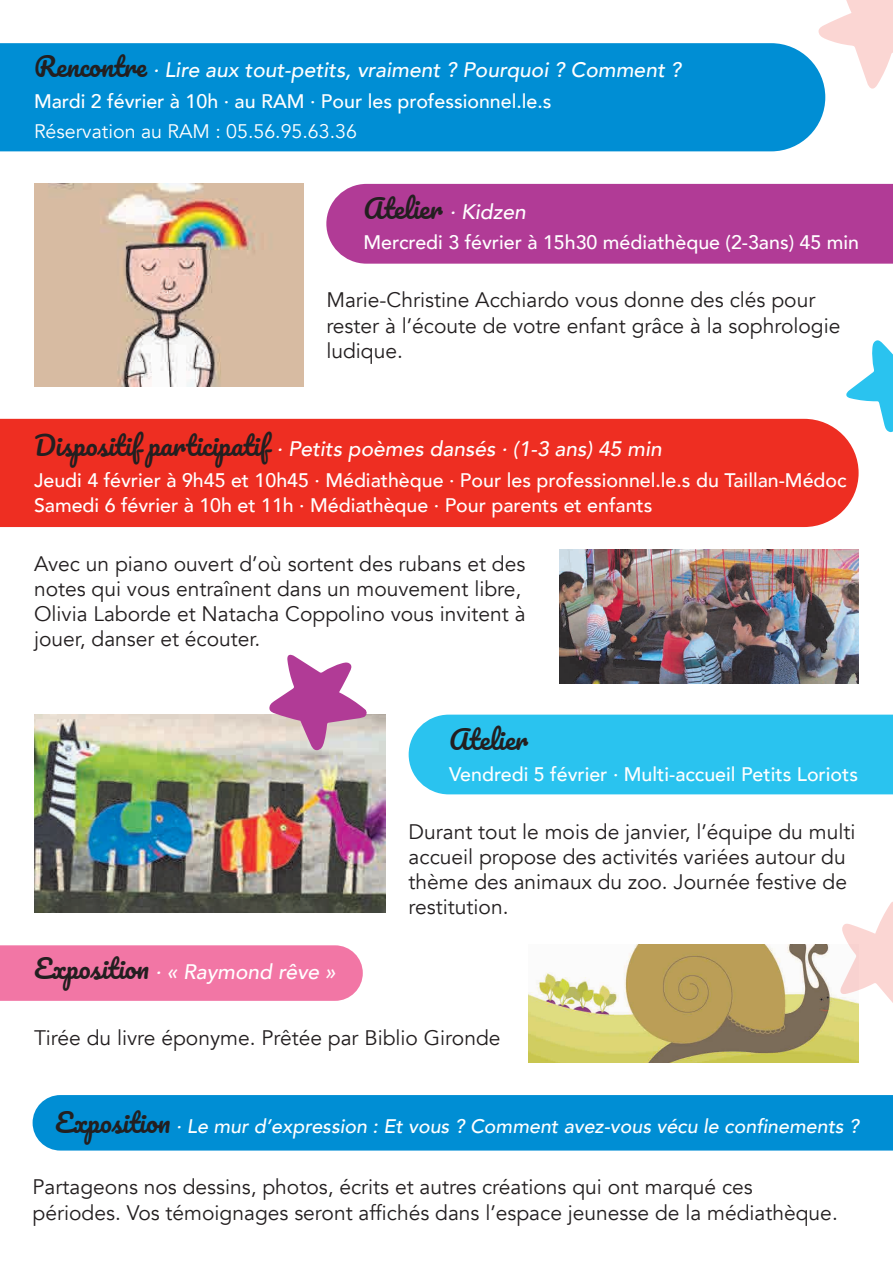
<style>
.page{position:relative;width:893px;height:1263px;background:#fff}
.page>*{position:absolute;margin:0;border:0;box-sizing:border-box;transform-origin:0 0}
.t1{font:26.1px "Pacifico";color:#231f20}
.t2{font:21px/25.2px "Avenir";color:#231f20}
.t3{font:italic 500 21px "Avenir";color:#fff}
.t4{font:500 19.65px/30.5px "Avenir";color:#fff}
.t5{font:italic 500 19.65px "Avenir";color:#fff}
.s1{font-family:"Pacifico";font-weight:400;font-style:normal;font-size:26.1px;color:#231f20}
.s2{font-weight:400}
.s3{font-family:"Avenir";font-weight:500;font-style:italic;font-size:21px;color:#fff}
</style>
<div class="page">
<div style="left:0;top:43px;width:825px;height:108px;background:#008ed4"></div>
<div style="left:0;top:419px;width:859px;height:108px;background:#ee2e22"></div>
<div style="left:33px;top:1095px;width:860px;height:55px;background:#008ed4"></div>
<svg style="left:846px;top:340px;width:47px;height:92px"></svg>
<svg style="left:818px;top:0;width:75px;height:89px"></svg>
<img style="left:34px;top:715px;width:352px;height:198px">
<img style="left:528px;top:945px;width:331px;height:117px">
<img style="left:560px;top:550px;width:299px;height:134px">
<img style="left:34px;top:184px;width:270px;height:203px">
<div style="left:0;top:945px;width:363px;height:56px;background:#f276a5"></div>
<div style="left:326px;top:184px;width:567px;height:80px;background:#b13b96"></div>
<div style="left:409px;top:715px;width:484px;height:79px;background:#2ac3ef"></div>
<svg style="left:269px;top:654px;width:99px;height:96px"></svg>
<svg style="left:840px;top:902px;width:53px;height:105px"></svg>
<p class="t3" style="left:34px;top:58px;width:649px"><span class="s1">Rencontre</span> · Lire aux tout-petits, vraiment ? Pourquoi ? Comment ?</p>
<p class="t4" style="left:34px;top:85px;width:519px">Mardi 2 février à 10h · au RAM · Pour les professionnel.le.s<br><span class="s2">Réservation au RAM : 05.56.95.63.36</span></p>
<p class="t1" style="left:363px;top:195px;width:164px">Atelier <span class="s3">· Kidzen</span></p>
<p class="t4" style="left:363px;top:226px;width:497px">Mercredi 3 février à 15h30 médiathèque (2-3ans) 45 min</p>
<p class="t2" style="left:326px;top:288px;width:516px">Marie-Christine Acchiardo vous donne des clés pour rester à l’écoute de votre enfant grâce à la sophrologie ludique.</p>
<p class="t3" style="left:34px;top:436px;width:629px"><span class="s1">Dispositif participatif</span> · Petits poèmes dansés · (1-3 ans) 45 min</p>
<p class="t4" style="left:34px;top:463px;width:814px">Jeudi 4 février à 9h45 et 10h45 · Médiathèque · Pour les professionnel.le.s du Taillan-Médoc</p>
<p class="t4" style="left:34px;top:489px;width:620px">Samedi 6 février à 10h et 11h · Médiathèque · Pour parents et enfants</p>
<p class="t2" style="left:34px;top:551px;width:493px">Avec un piano ouvert d’où sortent des rubans et des notes qui vous entraînent dans un mouvement libre, Olivia Laborde et Natacha Coppolino vous invitent à jouer, danser et écouter.</p>
<p class="t1" style="left:449px;top:726px;width:80px">Atelier</p>
<p class="t4" style="left:449px;top:758px;width:411px">Vendredi 5 février · Multi-accueil Petits Loriots</p>
<p class="t3" style="left:34px;top:959px;width:303px"><span class="s1">Exposition</span> · « Raymond rêve »</p>
<p class="t2" style="left:409px;top:819px;width:448px">Durant tout le mois de janvier, l’équipe du multi accueil propose des activités variées autour du thème des animaux du zoo. Journée festive de restitution.</p>
<p class="t2" style="left:34px;top:1025px;width:468px">Tirée du livre éponyme. Prêtée par Biblio Gironde</p>
<p class="t5" style="left:55px;top:1115px;width:805px"><span class="s1">Exposition</span> · Le mur d’expression : Et vous ? Comment avez-vous vécu le confinements ?</p>
<p class="t2" style="left:33px;top:1175px;width:807px">Partageons nos dessins, photos, écrits et autres créations qui ont marqué ces périodes. Vos témoignages seront affichés dans l’espace jeunesse de la médiathèque.</p>
</div>
